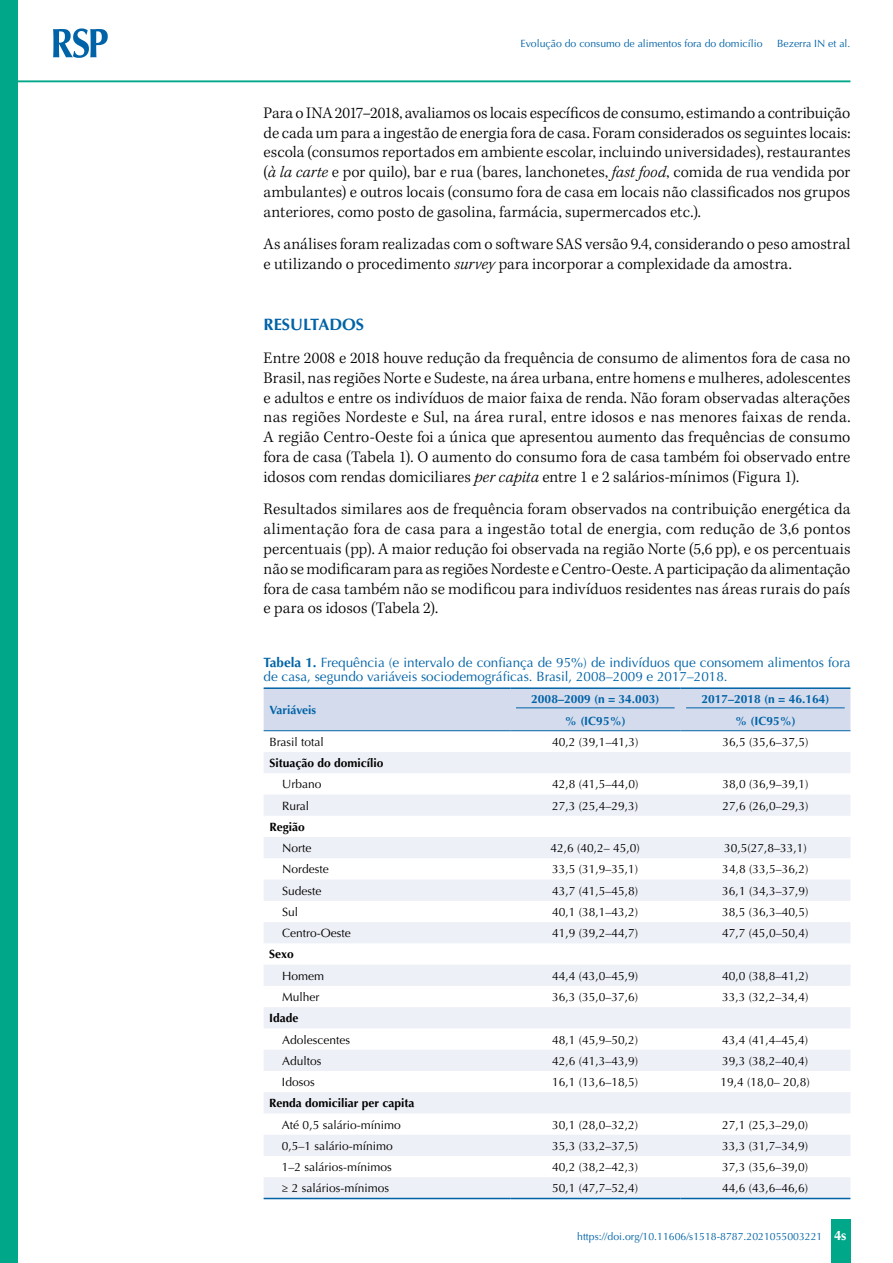
<style>
.page{position:relative;width:893px;height:1263px;background:#fff}
.page>*{position:absolute;margin:0;border:0;box-sizing:border-box;transform-origin:0 0}
.t1{font:300 16.5px/19.8px "Kepler Std";letter-spacing:.005em;color:#000;text-align:justify}
.t2{font:700 16.5px "Optima LT Std";color:#0063a7}
.t3{font:13.5px/14.2px "Optima LT Std";color:#0063a7}
.t4{font:700 13.5px "Optima LT Std";color:#fff}
.t5{font:12px "Optima LT Std";color:#000}
.t6{font:700 12px "Optima LT Std";color:#0063a7}
.t7{font:700 12px "Optima LT Std";color:#000}
.t8{font:10.5px "Optima LT Std";color:#0063a7}
.s1{font-style:italic}
.s2{font-weight:700}
</style>
<div class="page">
<div style="left:831px;top:1220px;width:20px;height:43px;background:#00a788"></div>
<div style="left:0;top:0;width:18px;height:1263px;background:#00a788"></div>
<svg style="left:53px;top:28px;width:55px;height:30px"></svg>
<hr style="left:18px;top:80px;width:832px;height:2px;background:#00a788">
<div style="left:264px;top:689px;width:586px;height:41px;background:#d4dbec"></div>
<svg style="left:264px;top:752px;width:586px;height:446px;fill:#eef0f7"></svg>
<hr style="left:264px;top:687px;width:246px;height:2px;background:#0063a7">
<hr style="left:510px;top:687px;width:170px;height:2px;background:#0063a7">
<hr style="left:680px;top:687px;width:170px;height:2px;background:#0063a7">
<hr style="left:264px;top:730px;width:246px;height:1px;background:#0063a7">
<hr style="left:510px;top:730px;width:170px;height:1px;background:#0063a7">
<hr style="left:680px;top:730px;width:170px;height:1px;background:#0063a7">
<hr style="left:264px;top:1198px;width:246px;height:1px;background:#0063a7">
<hr style="left:510px;top:1198px;width:170px;height:1px;background:#0063a7">
<hr style="left:680px;top:1198px;width:170px;height:1px;background:#0063a7">
<hr style="left:516px;top:707px;width:159px;height:1px;background:#0063a7">
<hr style="left:686px;top:707px;width:159px;height:1px;background:#0063a7">
<p class="t8" style="left:521px;top:37px;width:243px">Evolução do consumo de alimentos fora do domicílio</p>
<p class="t8" style="left:777px;top:37px;width:75px">Bezerra IN et al.</p>
<p class="t1" style="left:264px;top:103px;width:588px">Para o INA 2017–2018, avaliamos os locais específicos de consumo, estimando a contribuição de cada um para a ingestão de energia fora de casa. Foram considerados os seguintes locais: escola (consumos reportados em ambiente escolar, incluindo universidades), restaurantes (<span class="s1">à la carte</span> e por quilo), bar e rua (bares, lanchonetes, <span class="s1">fast food</span>, comida de rua vendida por ambulantes) e outros locais (consumo fora de casa em locais não classificados nos grupos anteriores, como posto de gasolina, farmácia, supermercados etc.).</p>
<p class="t1" style="left:264px;top:235px;width:588px">As análises foram realizadas com o software SAS versão 9.4, considerando o peso amostral e utilizando o procedimento <span class="s1">survey</span> para incorporar a complexidade da amostra.</p>
<p class="t2" style="left:264px;top:315px;width:102px">RESULTADOS</p>
<p class="t1" style="left:264px;top:349px;width:588px">Entre 2008 e 2018 houve redução da frequência de consumo de alimentos fora de casa no Brasil, nas regiões Norte e Sudeste, na área urbana, entre homens e mulheres, adolescentes e adultos e entre os indivíduos de maior faixa de renda. Não foram observadas alterações nas regiões Nordeste e Sul, na área rural, entre idosos e nas menores faixas de renda.<br>A região Centro-Oeste foi a única que apresentou aumento das frequências de consumo fora de casa (Tabela 1). O aumento do consumo fora de casa também foi observado entre idosos com rendas domiciliares <span class="s1">per capita</span> entre 1 e 2 salários-mínimos (Figura 1).</p>
<p class="t1" style="left:264px;top:500px;width:588px">Resultados similares aos de frequência foram observados na contribuição energética da alimentação fora de casa para a ingestão total de energia, com redução de 3,6 pontos percentuais (pp). A maior redução foi observada na região Norte (5,6 pp), e os percentuais não se modificaram para as regiões Nordeste e Centro-Oeste. A participação da alimentação fora de casa também não se modificou para indivíduos residentes nas áreas rurais do país e para os idosos (Tabela 2).</p>
<p class="t3" style="left:264px;top:656px;width:588px"><span class="s2">Tabela 1.</span> Frequência (e intervalo de confiança de 95%) de indivíduos que consomem alimentos fora de casa, segundo variáveis sociodemográficas. Brasil, 2008–2009 e 2017–2018.</p>
<p class="t6" style="left:269px;top:703px;width:48px">Variáveis</p>
<p class="t6" style="left:531px;top:692px;width:130px">2008–2009 (n = 34.003)</p>
<p class="t6" style="left:701px;top:692px;width:130px">2017–2018 (n = 46.164)</p>
<p class="t6" style="left:565px;top:713px;width:62px">% (IC95%)</p>
<p class="t6" style="left:735px;top:713px;width:62px">% (IC95%)</p>
<p class="t5" style="left:269px;top:735px;width:56px">Brasil total</p>
<p class="t5" style="left:552px;top:735px;width:88px">40,2 (39,1–41,3)</p>
<p class="t5" style="left:722px;top:735px;width:88px">36,5 (35,6–37,5)</p>
<p class="t7" style="left:269px;top:756px;width:116px">Situação do domicílio</p>
<p class="t5" style="left:282px;top:777px;width:41px">Urbano</p>
<p class="t5" style="left:552px;top:777px;width:88px">42,8 (41,5–44,0)</p>
<p class="t5" style="left:722px;top:777px;width:88px">38,0 (36,9–39,1)</p>
<p class="t5" style="left:282px;top:798px;width:29px">Rural</p>
<p class="t5" style="left:552px;top:798px;width:88px">27,3 (25,4–29,3)</p>
<p class="t5" style="left:722px;top:798px;width:88px">27,6 (26,0–29,3)</p>
<p class="t7" style="left:269px;top:820px;width:37px">Região</p>
<p class="t5" style="left:282px;top:841px;width:31px">Norte</p>
<p class="t5" style="left:551px;top:841px;width:91px">42,6 (40,2– 45,0)</p>
<p class="t5" style="left:724px;top:841px;width:84px">30,5(27,8–33,1)</p>
<p class="t5" style="left:282px;top:862px;width:48px">Nordeste</p>
<p class="t5" style="left:552px;top:862px;width:88px">33,5 (31,9–35,1)</p>
<p class="t5" style="left:722px;top:862px;width:88px">34,8 (33,5–36,2)</p>
<p class="t5" style="left:282px;top:883px;width:41px">Sudeste</p>
<p class="t5" style="left:552px;top:883px;width:88px">43,7 (41,5–45,8)</p>
<p class="t5" style="left:722px;top:883px;width:88px">36,1 (34,3–37,9)</p>
<p class="t5" style="left:282px;top:905px;width:18px">Sul</p>
<p class="t5" style="left:552px;top:905px;width:88px">40,1 (38,1–43,2)</p>
<p class="t5" style="left:722px;top:905px;width:88px">38,5 (36,3–40,5)</p>
<p class="t5" style="left:282px;top:926px;width:70px">Centro-Oeste</p>
<p class="t5" style="left:552px;top:926px;width:88px">41,9 (39,2–44,7)</p>
<p class="t5" style="left:722px;top:926px;width:88px">47,7 (45,0–50,4)</p>
<p class="t7" style="left:269px;top:947px;width:26px">Sexo</p>
<p class="t5" style="left:282px;top:969px;width:43px">Homem</p>
<p class="t5" style="left:552px;top:969px;width:88px">44,4 (43,0–45,9)</p>
<p class="t5" style="left:722px;top:969px;width:88px">40,0 (38,8–41,2)</p>
<p class="t5" style="left:282px;top:990px;width:39px">Mulher</p>
<p class="t5" style="left:552px;top:990px;width:88px">36,3 (35,0–37,6)</p>
<p class="t5" style="left:722px;top:990px;width:88px">33,3 (32,2–34,4)</p>
<p class="t7" style="left:269px;top:1011px;width:31px">Idade</p>
<p class="t5" style="left:282px;top:1032px;width:70px">Adolescentes</p>
<p class="t5" style="left:552px;top:1032px;width:88px">48,1 (45,9–50,2)</p>
<p class="t5" style="left:722px;top:1032px;width:88px">43,4 (41,4–45,4)</p>
<p class="t5" style="left:282px;top:1054px;width:41px">Adultos</p>
<p class="t5" style="left:552px;top:1054px;width:88px">42,6 (41,3–43,9)</p>
<p class="t5" style="left:722px;top:1054px;width:88px">39,3 (38,2–40,4)</p>
<p class="t5" style="left:282px;top:1075px;width:34px">Idosos</p>
<p class="t5" style="left:552px;top:1075px;width:88px">16,1 (13,6–18,5)</p>
<p class="t5" style="left:720px;top:1075px;width:91px">19,4 (18,0– 20,8)</p>
<p class="t7" style="left:269px;top:1096px;width:147px">Renda domiciliar per capita</p>
<p class="t5" style="left:282px;top:1117px;width:120px">Até 0,5 salário-mínimo</p>
<p class="t5" style="left:552px;top:1117px;width:88px">30,1 (28,0–32,2)</p>
<p class="t5" style="left:722px;top:1117px;width:88px">27,1 (25,3–29,0)</p>
<p class="t5" style="left:282px;top:1139px;width:112px">0,5–1 salário-mínimo</p>
<p class="t5" style="left:552px;top:1139px;width:88px">35,3 (33,2–37,5)</p>
<p class="t5" style="left:722px;top:1139px;width:88px">33,3 (31,7–34,9)</p>
<p class="t5" style="left:282px;top:1160px;width:112px">1–2 salários-mínimos</p>
<p class="t5" style="left:552px;top:1160px;width:88px">40,2 (38,2–42,3)</p>
<p class="t5" style="left:722px;top:1160px;width:88px">37,3 (35,6–39,0)</p>
<p class="t5" style="left:282px;top:1181px;width:109px">≥ 2 salários-mínimos</p>
<p class="t5" style="left:552px;top:1181px;width:88px">50,1 (47,7–52,4)</p>
<p class="t5" style="left:722px;top:1181px;width:88px">44,6 (43,6–46,6)</p>
<p class="t8" style="left:577px;top:1230px;width:247px">https://doi.org/10.11606/s1518-8787.2021055003221</p>
<p class="t4" style="left:834px;top:1228px;width:14px">4s</p>
</div>
